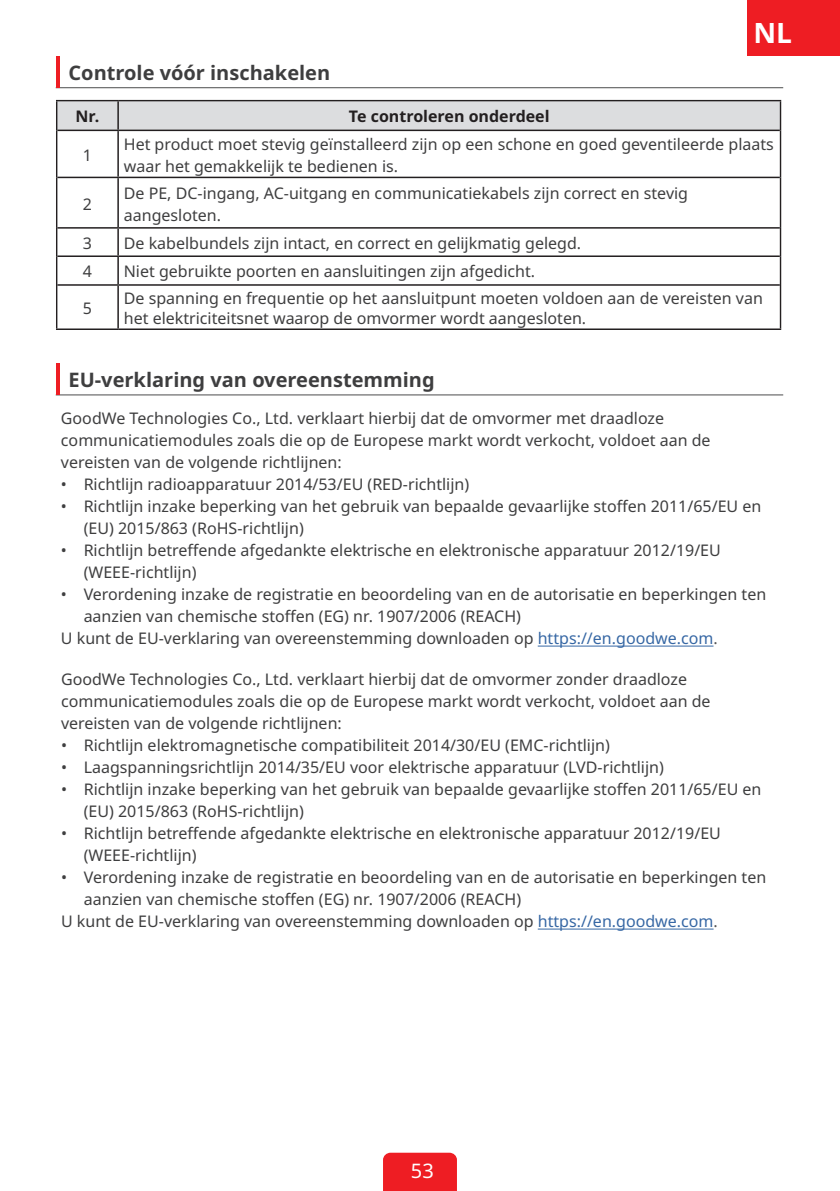
<style>
.page{position:relative;width:840px;height:1191px;background:#fff}
.page>*{position:absolute;margin:0;border:0;box-sizing:border-box;transform-origin:0 0}
.小语种标题{font:700 28px "Noto Sans";color:#fff}
.章{font:700 20px "Noto Sans";color:#3e3e3f}
.t1{font:20px "Noto Sans";color:#fff}
.章-2{font:16px/22px "Noto Sans";color:#3e3e3f}
.t2{font:700 16px "Noto Sans";color:#231f20}
.s1{color:#3667a4}
.s2{color:#545557}
</style>
<div class="page">
<div style="left:383px;top:1152px;width:73px;height:39px;background:#ee1d23"></div>
<div style="left:746px;top:0;width:93px;height:55px;background:#ee1d23"></div>
<hr style="left:56px;top:394px;width:726px;height:1px;background:#4b4c4d">
<hr style="left:56px;top:364px;width:4px;height:31px;background:#ee1d23">
<hr style="left:537px;top:645px;width:176px;height:1px;background:#3667a4">
<hr style="left:56px;top:87px;width:726px;height:1px;background:#4b4c4d">
<hr style="left:56px;top:57px;width:4px;height:31px;background:#ee1d23">
<hr style="left:117px;top:131px;width:2px;height:46px;background:#231f20">
<hr style="left:57px;top:177px;width:61px;height:1px;background:#231f20">
<hr style="left:118px;top:177px;width:661px;height:1px;background:#231f20">
<hr style="left:117px;top:178px;width:2px;height:49px;background:#231f20">
<hr style="left:57px;top:227px;width:61px;height:2px;background:#231f20">
<hr style="left:118px;top:227px;width:661px;height:2px;background:#231f20">
<hr style="left:117px;top:229px;width:2px;height:26px;background:#231f20">
<hr style="left:57px;top:255px;width:61px;height:2px;background:#231f20">
<hr style="left:118px;top:255px;width:661px;height:2px;background:#231f20">
<hr style="left:117px;top:257px;width:2px;height:27px;background:#231f20">
<hr style="left:57px;top:284px;width:61px;height:2px;background:#231f20">
<hr style="left:118px;top:284px;width:661px;height:2px;background:#231f20">
<hr style="left:117px;top:286px;width:2px;height:42px;background:#231f20">
<hr style="left:56px;top:328px;width:62px;height:2px;background:#231f20">
<hr style="left:118px;top:328px;width:662px;height:2px;background:#231f20">
<hr style="left:56px;top:100px;width:62px;height:1px;background:#231f20">
<hr style="left:118px;top:100px;width:662px;height:1px;background:#231f20">
<svg style="left:56px;top:101px;width:724px;height:29px;background:#d6d7d9"></svg>
<hr style="left:117px;top:101px;width:2px;height:29px;background:#231f20">
<hr style="left:57px;top:130px;width:61px;height:1px;background:#231f20">
<hr style="left:118px;top:130px;width:661px;height:1px;background:#231f20">
<hr style="left:56px;top:130px;width:1px;height:47px;background:#231f20">
<hr style="left:779px;top:130px;width:1px;height:47px;background:#231f20">
<hr style="left:56px;top:177px;width:1px;height:51px;background:#231f20">
<hr style="left:779px;top:177px;width:1px;height:51px;background:#231f20">
<svg style="left:56px;top:228px;width:1px;height:57px"></svg>
<svg style="left:779px;top:228px;width:1px;height:57px"></svg>
<hr style="left:56px;top:285px;width:1px;height:43px;background:#231f20">
<hr style="left:779px;top:285px;width:1px;height:43px;background:#231f20">
<hr style="left:537px;top:928px;width:176px;height:1px;background:#3667a4">
<p class="小语种标题" style="left:753px;top:13px;width:40px">NL</p>
<p class="章" style="left:68px;top:59px;width:263px">Controle vóór inschakelen</p>
<p class="t2" style="left:75px;top:105px;width:25px">Nr.</p>
<p class="t2" style="left:349px;top:105px;width:202px">Te controleren onderdeel</p>
<p class="章-2" style="left:83px;top:144px;width:11px">1</p>
<p class="章-2" style="left:124px;top:133px;width:651px">Het product moet stevig geïnstalleerd zijn op een schone en goed geventileerde plaats waar het gemakkelijk te bedienen is.</p>
<p class="章-2" style="left:83px;top:193px;width:11px">2</p>
<p class="章-2" style="left:124px;top:182px;width:565px">De PE, DC-ingang, AC-uitgang en communicatiekabels zijn correct en stevig aangesloten.</p>
<p class="章-2" style="left:83px;top:232px;width:11px">3</p>
<p class="章-2" style="left:124px;top:232px;width:458px">De kabelbundels zijn intact, en correct en gelijkmatig gelegd.</p>
<p class="章-2" style="left:83px;top:261px;width:11px">4</p>
<p class="章-2" style="left:124px;top:261px;width:412px">Niet gebruikte poorten en aansluitingen zijn afgedicht.</p>
<p class="章-2" style="left:83px;top:297px;width:11px">5</p>
<p class="章-2" style="left:124px;top:289px;width:640px;line-height:19.2px">De spanning en frequentie op het aansluitpunt moeten voldoen aan de vereisten van het elektriciteitsnet waarop de omvormer wordt aangesloten.</p>
<p class="章" style="left:68px;top:366px;width:367px">EU-verklaring van overeenstemming</p>
<p class="章-2" style="left:61px;top:408px;width:650px">GoodWe Technologies Co., Ltd. verklaart hierbij dat de omvormer met draadloze communicatiemodules zoals die op de Europese markt wordt verkocht, voldoet aan de vereisten van de volgende richtlijnen:</p>
<p class="章-2" style="left:61px;top:474px;width:409px">• Richtlijn radioapparatuur 2014/53/EU (RED-richtlijn)</p>
<p class="章-2" style="left:84px;top:496px;width:679px;text-indent:-23px">• Richtlijn inzake beperking van het gebruik van bepaalde gevaarlijke stoffen 2011/65/EU en (EU) 2015/863 (RoHS-richtlijn)</p>
<p class="章-2" style="left:84px;top:540px;width:638px;text-indent:-23px">• Richtlijn betreffende afgedankte elektrische en elektronische apparatuur 2012/19/EU (WEEE-richtlijn)</p>
<p class="章-2" style="left:84px;top:584px;width:683px;text-indent:-23px">• Verordening inzake de registratie en beoordeling van en de autorisatie en beperkingen ten aanzien van chemische stoffen (EG) nr. 1907/2006 (REACH)</p>
<p class="章-2" style="left:61px;top:628px;width:658px">U kunt de EU-verklaring van overeenstemming downloaden op <span class="s1">https://en.goodwe.com</span><span class="s2">.</span></p>
<p class="章-2" style="left:61px;top:669px;width:650px">GoodWe Technologies Co., Ltd. verklaart hierbij dat de omvormer zonder draadloze communicatiemodules zoals die op de Europese markt wordt verkocht, voldoet aan de vereisten van de volgende richtlijnen:</p>
<p class="章-2" style="left:61px;top:735px;width:550px">• Richtlijn elektromagnetische compatibiliteit 2014/30/EU (EMC-richtlijn)</p>
<p class="章-2" style="left:61px;top:757px;width:604px">• Laagspanningsrichtlijn 2014/35/EU voor elektrische apparatuur (LVD-richtlijn)</p>
<p class="章-2" style="left:84px;top:779px;width:679px;text-indent:-23px">• Richtlijn inzake beperking van het gebruik van bepaalde gevaarlijke stoffen 2011/65/EU en (EU) 2015/863 (RoHS-richtlijn)</p>
<p class="章-2" style="left:84px;top:823px;width:638px;text-indent:-23px">• Richtlijn betreffende afgedankte elektrische en elektronische apparatuur 2012/19/EU (WEEE-richtlijn)</p>
<p class="章-2" style="left:84px;top:867px;width:683px;text-indent:-23px">• Verordening inzake de registratie en beoordeling van en de autorisatie en beperkingen ten aanzien van chemische stoffen (EG) nr. 1907/2006 (REACH)</p>
<p class="章-2" style="left:61px;top:911px;width:658px">U kunt de EU-verklaring van overeenstemming downloaden op <span class="s1">https://en.goodwe.com</span><span class="s2">.</span></p>
<p class="t1" style="left:410px;top:1156px;width:24px">53</p>
</div>
